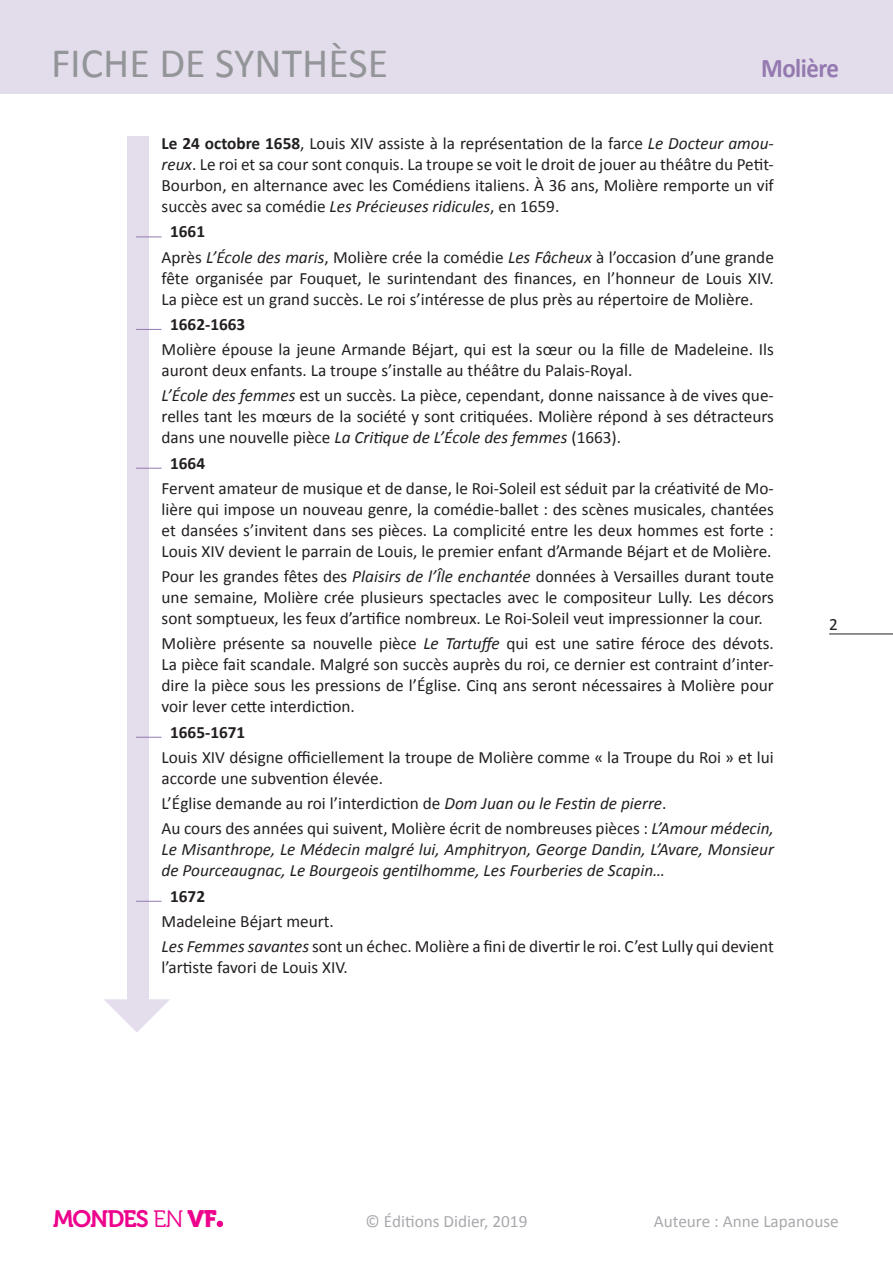
<style>
.page{position:relative;width:893px;height:1263px;background:#fff}
.page>*{position:absolute;margin:0;border:0;box-sizing:border-box;transform-origin:0 0}
.t1{font:42px "Calibri";color:#939598}
.t2{font:700 27px "Calibri";letter-spacing:-.02em;color:#947ab0;scale:.92 1}
.t3{font:23.7px "Museo 700";letter-spacing:-.05em;color:#ed028c}
.TC_retrait_6mm___1{font:17.25px/21px "Calibri";color:#231f20;text-align:justify}
.TC_retrait_6mm___1-2{font:italic 17.25px/21px "Calibri";color:#231f20;text-align:justify}
.t4{font:17.25px "Calibri";color:#a8a9ad}
._00_Frise_date_titr{font:700 17.25px "Calibri";color:#231f20}
.TEXT_C{font:17.25px "Calibri";color:#231f20}
.s1{font-weight:700}
.s2{font-style:italic}
.s3{font-style:normal}
.s4{font-family:"Museo 300"}
.s5{font-family:"Museo 900"}
</style>
<div class="page">
<hr style="left:829px;top:633px;width:64px;height:1px;background:#231f20">
<div style="left:0;top:0;width:893px;height:94px;background:#e3ddeb"></div>
<svg style="left:217px;top:1221px;width:6px;height:6px"></svg>
<div style="left:127px;top:136px;width:21px;height:863px;background:#e3ddec"></div>
<svg style="left:136px;top:237px;width:26px;height:1px"></svg>
<svg style="left:136px;top:329px;width:26px;height:1px"></svg>
<svg style="left:136px;top:468px;width:26px;height:1px"></svg>
<svg style="left:136px;top:737px;width:26px;height:1px"></svg>
<svg style="left:136px;top:901px;width:26px;height:1px"></svg>
<svg style="left:104px;top:999px;width:66px;height:33px"></svg>
<h1 class="t1" style="left:51px;top:37px;width:339px">FICHE DE SYNTHÈSE</h1>
<h2 class="t2" style="left:761px;top:51px;width:86px">Molière</h2>
<p class="TC_retrait_6mm___1" style="left:162px;top:133px;width:614px"><span class="s1">Le 24 octobre 1658</span>, Louis XIV assiste à la représentation de la farce <span class="s2">Le Docteur amou&shy;reux</span>. Le roi et sa cour sont conquis. La troupe se voit le droit de jouer au théâtre du Petit-Bourbon, en alternance avec les Comédiens italiens. À 36 ans, Molière remporte un vif succès avec sa comédie <span class="s2">Les Précieuses ridicules</span>, en 1659.</p>
<p class="_00_Frise_date_titr" style="left:170px;top:221px;width:36px">1661</p>
<p class="TC_retrait_6mm___1" style="left:162px;top:246px;width:614px">Après <span class="s2">L’École des maris</span>, Molière crée la comédie <span class="s2">Les Fâcheux</span> à l’occasion d’une grande fête organisée par Fouquet, le surintendant des finances, en l’honneur de Louis XIV.<br>La pièce est un grand succès. Le roi s’intéresse de plus près au répertoire de Molière.</p>
<p class="_00_Frise_date_titr" style="left:170px;top:313px;width:77px">1662-1663</p>
<p class="TC_retrait_6mm___1" style="left:162px;top:339px;width:614px">Molière épouse la jeune Armande Béjart, qui est la sœur ou la fille de Madeleine. Ils auront deux enfants. La troupe s’installe au théâtre du Palais-Royal.</p>
<p class="TC_retrait_6mm___1" style="left:162px;top:385px;width:614px"><span class="s2">L’École des femmes</span> est un succès. La pièce, cependant, donne naissance à de vives que&shy;relles tant les mœurs de la société y sont critiquées. Molière répond à ses détracteurs dans une nouvelle pièce <span class="s2">La Critique de L’École des femmes</span> (1663).</p>
<p class="_00_Frise_date_titr" style="left:170px;top:452px;width:36px">1664</p>
<p class="TC_retrait_6mm___1" style="left:162px;top:478px;width:614px">Fervent amateur de musique et de danse, le Roi-Soleil est séduit par la créativité de Mo&shy;lière qui impose un nouveau genre, la comédie-ballet : des scènes musicales, chantées et dansées s’invitent dans ses pièces. La complicité entre les deux hommes est forte :<br>Louis XIV devient le parrain de Louis, le premier enfant d’Armande Béjart et de Molière.</p>
<p class="TC_retrait_6mm___1" style="left:162px;top:566px;width:614px">Pour les grandes fêtes des <span class="s2">Plaisirs de l’Île enchantée</span> données à Versailles durant toute une semaine, Molière crée plusieurs spectacles avec le compositeur Lully. Les décors sont somptueux, les feux d’artifice nombreux. Le Roi-Soleil veut impressionner la cour.</p>
<p class="TC_retrait_6mm___1" style="left:162px;top:633px;width:614px">Molière présente sa nouvelle pièce <span class="s2">Le Tartuffe</span> qui est une satire féroce des dévots.<br>La pièce fait scandale. Malgré son succès auprès du roi, ce dernier est contraint d’inter&shy;dire la pièce sous les pressions de l’Église. Cinq ans seront nécessaires à Molière pour voir lever cette interdiction.</p>
<p class="_00_Frise_date_titr" style="left:170px;top:721px;width:77px">1665-1671</p>
<p class="TC_retrait_6mm___1" style="left:162px;top:747px;width:614px">Louis XIV désigne officiellement la troupe de Molière comme « la Troupe du Roi » et lui accorde une subvention élevée.</p>
<p class="TC_retrait_6mm___1" style="left:162px;top:793px;width:506px">L’Église demande au roi l’interdiction de <span class="s2">Dom Juan ou le Festin de pierre</span>.</p>
<p class="TC_retrait_6mm___1-2" style="left:162px;top:817px;width:614px"><span class="s3">Au cours des années qui suivent, Molière écrit de nombreuses pièces :</span> L’Amour médecin, Le Misanthrope, Le Médecin malgré lui, Amphitryon, George Dandin, L’Avare, Monsieur de Pourceaugnac, Le Bourgeois gentilhomme, Les Fourberies de Scapin…</p>
<p class="_00_Frise_date_titr" style="left:170px;top:885px;width:36px">1672</p>
<p class="TC_retrait_6mm___1" style="left:162px;top:911px;width:174px">Madeleine Béjart meurt.</p>
<p class="TC_retrait_6mm___1" style="left:162px;top:936px;width:614px"><span class="s2">Les Femmes savantes</span> sont un échec. Molière a fini de divertir le roi. C’est Lully qui devient l’artiste favori de Louis XIV.</p>
<p class="TEXT_C" style="left:829px;top:613px;width:10px">2</p>
<p class="t3" style="left:53px;top:1205px;width:165px">MONDES <span class="s4">EN</span> <span class="s5">VF</span></p>
<p class="t4" style="left:366px;top:1210px;width:163px">© Éditions Didier, 2019</p>
<p class="t4" style="left:654px;top:1210px;width:187px">Auteure : Anne Lapanouse</p>
</div>
